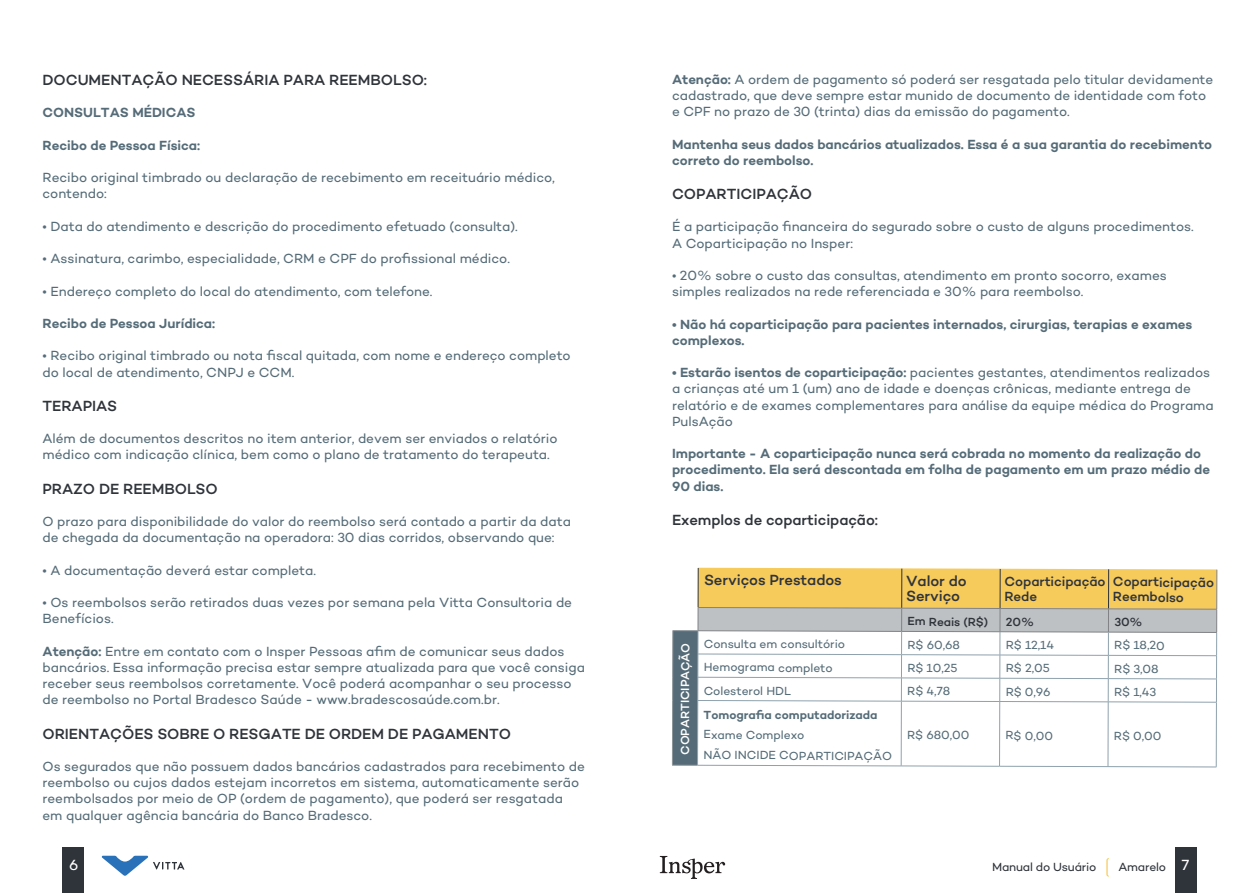
<style>
.page{position:relative;width:1259px;height:893px;background:#fff}
.page>*{position:absolute;margin:0;border:0;box-sizing:border-box;transform-origin:0 0}
.t1{font:500 15px/15px "Campton";letter-spacing:-.005em;color:#2f343b}
.t2{font:15px "Campton";color:#fff}
.t3{font:13.5px/16.2px "Campton";color:#556c78}
.t4{font:600 13.5px/16.2px "Campton";color:#556c78}
.t5{font:500 13.5px/14.9px "Campton";letter-spacing:-.01em;color:#2f343b}
.t6{font:12px/20.9px "Campton";letter-spacing:-.005em;color:#556c78}
.t7{font:600 12px "Campton";letter-spacing:-.005em;color:#556c78}
.t8{font:12px "Campton";letter-spacing:-.015em;color:#2f343b}
.t9{font:500 12px "Campton";letter-spacing:-.01em;color:#2f343b}
.t10{font:500 12px "Campton";letter-spacing:-.01em;color:#fff}
.s1{font-weight:600}
.s2{font-size:15px;color:#fff}
</style>
<div class="page">
<div style="left:1175px;top:847px;width:21px;height:46px;background:#2f343b"></div>
<svg style="left:660px;top:856px;width:65px;height:23px"></svg>
<div style="left:63px;top:847px;width:21px;height:46px;background:#2f343b"></div>
<svg style="left:101px;top:856px;width:83px;height:20px"></svg>
<div style="left:672px;top:631px;width:26px;height:134px;background:#556c78"></div>
<hr style="left:672px;top:700px;width:1px;height:65px;background:#8b9499">
<svg style="left:672px;top:568px;width:545px;height:134px"></svg>
<hr style="left:697px;top:701px;width:1px;height:64px;background:#8ea1ac">
<hr style="left:901px;top:701px;width:98px;height:1px;background:#8ea1ac">
<hr style="left:901px;top:701px;width:1px;height:65px;background:#8ea1ac">
<hr style="left:999px;top:701px;width:109px;height:1px;background:#8ea1ac">
<hr style="left:999px;top:702px;width:1px;height:64px;background:#8ea1ac">
<hr style="left:1108px;top:702px;width:108px;height:1px;background:#8ea1ac">
<hr style="left:1107px;top:702px;width:1px;height:64px;background:#8ea1ac">
<hr style="left:1216px;top:702px;width:1px;height:65px;background:#8ea1ac">
<svg style="left:672px;top:765px;width:229px;height:1px"></svg>
<hr style="left:901px;top:766px;width:98px;height:1px;background:#8ea1ac">
<hr style="left:999px;top:766px;width:109px;height:1px;background:#8ea1ac">
<hr style="left:1108px;top:766px;width:108px;height:1px;background:#8ea1ac">
<svg style="left:1106px;top:858px;width:3px;height:19px"></svg>
<p class="t1" style="left:43px;top:72px;width:386px">DOCUMENTAÇÃO NECESSÁRIA PARA REEMBOLSO:</p>
<p class="t4" style="left:43px;top:104px;width:155px">CONSULTAS MÉDICAS</p>
<p class="t4" style="left:43px;top:137px;width:159px">Recibo de Pessoa Física:</p>
<p class="t3" style="left:43px;top:169px;width:514px">Recibo original timbrado ou declaração de recebimento em receituário médico, contendo:</p>
<p class="t3" style="left:43px;top:218px;width:477px">• Data do atendimento e descrição do procedimento efetuado (consulta).</p>
<p class="t3" style="left:43px;top:250px;width:469px">• Assinatura, carimbo, especialidade, CRM e CPF do profissional médico.</p>
<p class="t3" style="left:43px;top:283px;width:391px">• Endereço completo do local do atendimento, com telefone.</p>
<p class="t4" style="left:43px;top:315px;width:174px">Recibo de Pessoa Jurídica:</p>
<p class="t3" style="left:43px;top:347px;width:529px">• Recibo original timbrado ou nota fiscal quitada, com nome e endereço completo do local de atendimento, CNPJ e CCM.</p>
<p class="t1" style="left:43px;top:398px;width:76px">TERAPIAS</p>
<p class="t3" style="left:43px;top:430px;width:516px">Além de documentos descritos no item anterior, devem ser enviados o relatório médico com indicação clínica, bem como o plano de tratamento do terapeuta.</p>
<p class="t1" style="left:43px;top:481px;width:177px">PRAZO DE REEMBOLSO</p>
<p class="t3" style="left:43px;top:513px;width:530px">O prazo para disponibilidade do valor do reembolso será contado a partir da data de chegada da documentação na operadora: 30 dias corridos, observando que:</p>
<p class="t3" style="left:43px;top:562px;width:275px">• A documentação deverá estar completa.</p>
<p class="t3" style="left:43px;top:594px;width:531px">• Os reembolsos serão retirados duas vezes por semana pela Vitta Consultoria de<br>Benefícios.</p>
<p class="t3" style="left:43px;top:643px;width:544px"><span class="s1">Atenção:</span> Entre em contato com o Insper Pessoas afim de comunicar seus dados bancários. Essa informação precisa estar sempre atualizada para que você consiga receber seus reembolsos corretamente. Você poderá acompanhar o seu processo de reembolso no Portal Bradesco Saúde - www.bradescosaúde.com.br.</p>
<p class="t1" style="left:43px;top:725px;width:470px">ORIENTAÇÕES SOBRE O RESGATE DE ORDEM DE PAGAMENTO</p>
<p class="t3" style="left:43px;top:758px;width:544px">Os segurados que não possuem dados bancários cadastrados para recebimento de reembolso ou cujos dados estejam incorretos em sistema, automaticamente serão reembolsados por meio de OP (ordem de pagamento), que poderá ser resgatada em qualquer agência bancária do Banco Bradesco.</p>
<p class="t2" style="left:69px;top:856px;width:11px">6</p>
<p class="t8" style="left:992px;top:859px;width:106px">Manual do Usuário</p>
<p class="t8" style="left:1118px;top:859px;width:72px">Amarelo <span class="s2">7</span></p>
<p class="t3" style="left:672px;top:71px;width:543px"><span class="s1">Atenção:</span> A ordem de pagamento só poderá ser resgatada pelo titular devidamente cadastrado, que deve sempre estar munido de documento de identidade com foto e CPF no prazo de 30 (trinta) dias da emissão do pagamento.</p>
<p class="t4" style="left:672px;top:136px;width:541px">Mantenha seus dados bancários atualizados. Essa é a sua garantia do recebimento correto do reembolso.</p>
<p class="t1" style="left:672px;top:186px;width:142px">COPARTICIPAÇÃO</p>
<p class="t3" style="left:672px;top:218px;width:523px">É a participação financeira do segurado sobre o custo de alguns procedimentos.<br>A Coparticipação no Insper:</p>
<p class="t3" style="left:672px;top:267px;width:496px">• 20% sobre o custo das consultas, atendimento em pronto socorro, exames simples realizados na rede referenciada e 30% para reembolso.</p>
<p class="t4" style="left:672px;top:316px;width:522px">• Não há coparticipação para pacientes internados, cirurgias, terapias e exames complexos.</p>
<p class="t3" style="left:672px;top:364px;width:543px"><span class="s1">• Estarão isentos de coparticipação:</span> pacientes gestantes, atendimentos realizados a crianças até um 1 (um) ano de idade e doenças crônicas, mediante entrega de relatório e de exames complementares para análise da equipe médica do Programa PulsAção</p>
<p class="t4" style="left:672px;top:445px;width:539px">Importante - A coparticipação nunca será cobrada no momento da realização do procedimento. Ela será descontada em folha de pagamento em um prazo médio de<br>90 dias.</p>
<p class="t1" style="left:672px;top:512px;width:207px">Exemplos de coparticipação:</p>
<p class="t1" style="left:704px;top:572px;width:139px">Serviços Prestados</p>
<p class="t1" style="left:906px;top:573px;width:62px">Valor do<br>Serviço</p>
<p class="t5" style="left:1004px;top:574px;width:103px">Coparticipação<br>Rede</p>
<p class="t5" style="left:1113px;top:574px;width:103px">Coparticipação<br>Reembolso</p>
<p class="t9" style="left:907px;top:614px;width:82px">Em Reais (R$)</p>
<p class="t9" style="left:1006px;top:614px;width:30px">20%</p>
<p class="t9" style="left:1114px;top:614px;width:30px">30%</p>
<p class="t10" style="left:677px;top:755px;width:114px;rotate:-90deg">COPARTICIPAÇÃO</p>
<p class="t6" style="left:704px;top:633px;width:143px">Consulta em consultório</p>
<p class="t6" style="left:907px;top:634px;width:54px">R$ 60,68</p>
<p class="t6" style="left:1006px;top:634px;width:50px">R$ 12,14</p>
<p class="t6" style="left:1114px;top:635px;width:52px">R$ 18,20</p>
<p class="t6" style="left:704px;top:657px;width:131px">Hemograma completo</p>
<p class="t6" style="left:907px;top:657px;width:52px">R$ 10,25</p>
<p class="t6" style="left:1005px;top:657px;width:46px">R$ 2,05</p>
<p class="t6" style="left:1114px;top:658px;width:46px">R$ 3,08</p>
<p class="t6" style="left:703px;top:680px;width:89px">Colesterol HDL</p>
<p class="t7" style="left:703px;top:707px;width:175px">Tomografia computadorizada</p>
<p class="t6" style="left:907px;top:680px;width:44px">R$ 4,78</p>
<p class="t6" style="left:1005px;top:681px;width:47px">R$ 0,96</p>
<p class="t6" style="left:1114px;top:681px;width:44px">R$ 1,43</p>
<p class="t6" style="left:703px;top:724px;width:190px">Exame Complexo<br>NÃO INCIDE COPARTICIPAÇÃO</p>
<p class="t6" style="left:907px;top:724px;width:64px">R$ 680,00</p>
<p class="t6" style="left:1005px;top:725px;width:49px">R$ 0,00</p>
<p class="t6" style="left:1114px;top:725px;width:49px">R$ 0,00</p>
</div>
